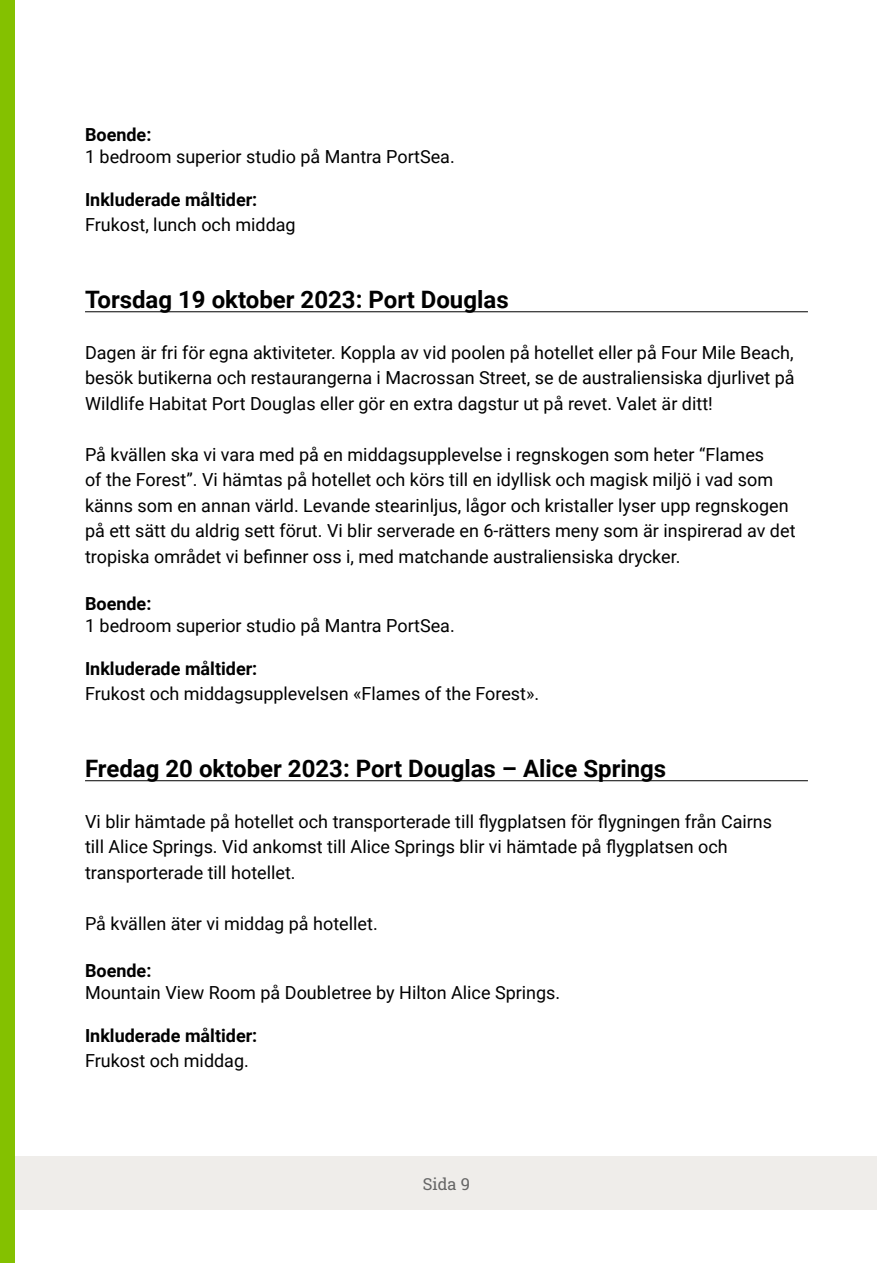
<style>
.page{position:relative;width:893px;height:1263px;background:#fff}
.page>*{position:absolute;margin:0;border:0;box-sizing:border-box;transform-origin:0 0}
.t1{font:700 24px "Roboto";color:#000}
.t2{font:18px/25.5px "Roboto";color:#000}
.t3{font:700 18px "Roboto";color:#000}
.t4{font:16.5px "Roboto Slab";color:#666}
</style>
<div class="page">
<div style="left:0;top:1157px;width:877px;height:53px;background:#efedea"></div>
<div style="left:0;top:0;width:15px;height:1263px;background:#84c100"></div>
<hr style="left:85px;top:311px;width:723px;height:1px;background:#000">
<hr style="left:85px;top:780px;width:723px;height:1px;background:#000">
<p class="t3" style="left:85px;top:122px;width:68px">Boende:</p>
<p class="t2" style="left:85px;top:143px;width:371px">1 bedroom superior studio på Mantra PortSea.</p>
<p class="t3" style="left:85px;top:187px;width:174px">Inkluderade måltider:</p>
<p class="t2" style="left:85px;top:212px;width:212px">Frukost, lunch och middag</p>
<h1 class="t1" style="left:85px;top:283px;width:425px">Torsdag 19 oktober 2023: Port Douglas</h1>
<p class="t2" style="left:85px;top:339px;width:711px;text-align:justify">Dagen är fri för egna aktiviteter. Koppla av vid poolen på hotellet eller på Four Mile Beach, besök butikerna och restaurangerna i Macrossan Street, se de australiensiska djurlivet på Wildlife Habitat Port Douglas eller gör en extra dagstur ut på revet. Valet är ditt!</p>
<p class="t2" style="left:85px;top:441px;width:712px">På kvällen ska vi vara med på en middagsupplevelse i regnskogen som heter “Flames<br>of the Forest”. Vi hämtas på hotellet och körs till en idyllisk och magisk miljö i vad som känns som en annan värld. Levande stearinljus, lågor och kristaller lyser upp regnskogen på ett sätt du aldrig sett förut. Vi blir serverade en 6-rätters meny som är inspirerad av det tropiska området vi befinner oss i, med matchande australiensiska drycker.</p>
<p class="t3" style="left:85px;top:591px;width:68px">Boende:</p>
<p class="t2" style="left:85px;top:612px;width:371px">1 bedroom superior studio på Mantra PortSea.</p>
<p class="t3" style="left:85px;top:656px;width:174px">Inkluderade måltider:</p>
<p class="t2" style="left:85px;top:681px;width:456px">Frukost och middagsupplevelsen «Flames of the Forest».</p>
<h1 class="t1" style="left:85px;top:751px;width:583px">Fredag 20 oktober 2023: Port Douglas – Alice Springs</h1>
<p class="t2" style="left:85px;top:808px;width:689px">Vi blir hämtade på hotellet och transporterade till flygplatsen för flygningen från Cairns till Alice Springs. Vid ankomst till Alice Springs blir vi hämtade på flygplatsen och transporterade till hotellet.</p>
<p class="t2" style="left:85px;top:910px;width:294px">På kvällen äter vi middag på hotellet.</p>
<p class="t3" style="left:85px;top:958px;width:68px">Boende:</p>
<p class="t2" style="left:85px;top:979px;width:477px">Mountain View Room på Doubletree by Hilton Alice Springs.</p>
<p class="t3" style="left:85px;top:1023px;width:174px">Inkluderade måltider:</p>
<p class="t2" style="left:85px;top:1047px;width:165px">Frukost och middag.</p>
<p class="t4" style="left:423px;top:1173px;width:49px">Sida 9</p>
</div>
